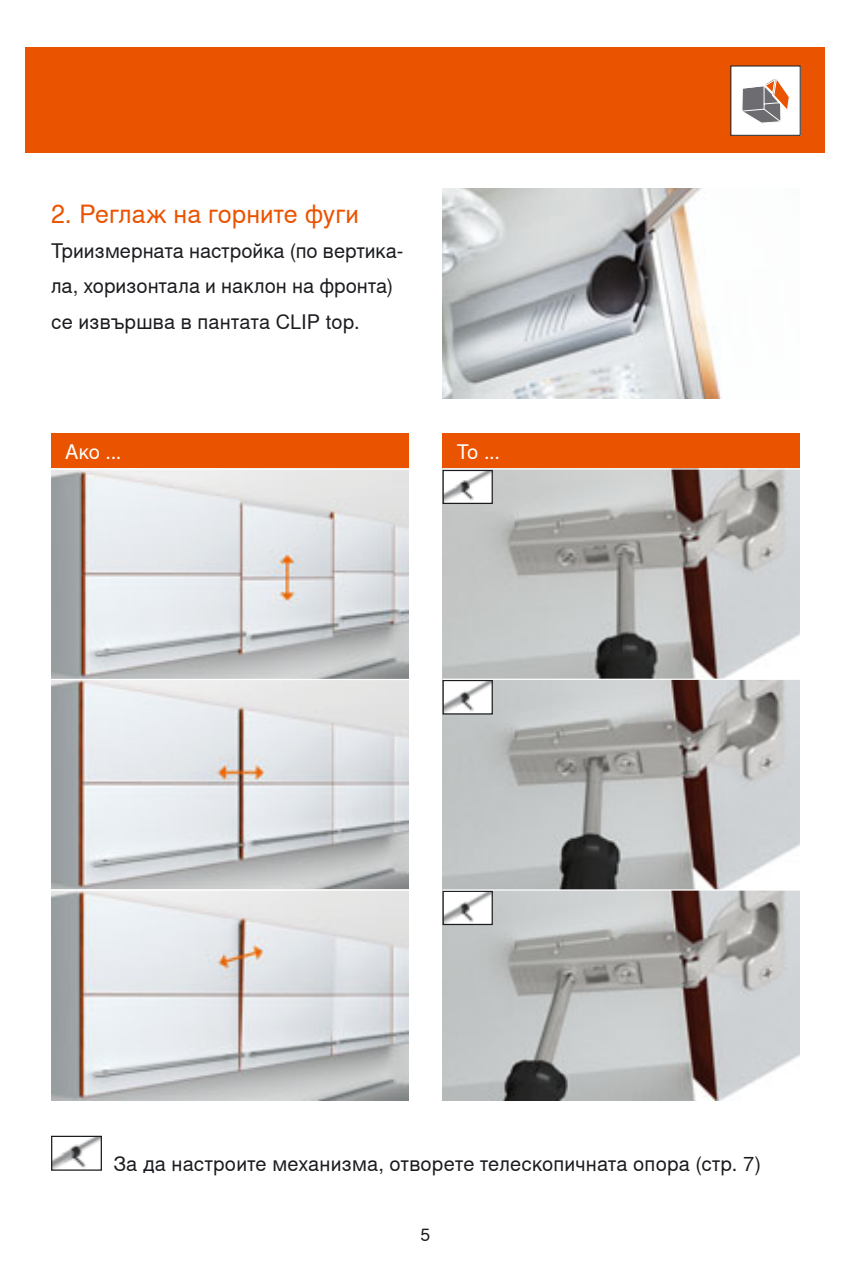
<style>
.page{position:relative;width:851px;height:1276px;background:#fff}
.page>*{position:absolute;margin:0;border:0;box-sizing:border-box;transform-origin:0 0}
.t1{font:25px "Nimbus Sans Global";color:#ea5300}
.t2{font:20px/35px "Nimbus Sans Global";letter-spacing:.005em;color:#1b1c20}
.t3{font:20px "Nimbus Sans Global";color:#fff}
.t4{font:17.5px "Nimbus Sans Global";color:#1b1c20}
</style>
<div class="page">
<div style="left:25px;top:48px;width:799px;height:105px;background:#ea5300"></div>
<div style="left:51px;top:434px;width:357px;height:35px;background:#ea5300"></div>
<div style="left:442px;top:434px;width:357px;height:35px;background:#ea5300"></div>
<img style="left:442px;top:469px;width:357px;height:631px">
<img style="left:51px;top:470px;width:357px;height:630px">
<img style="left:442px;top:188px;width:280px;height:211px">
<img style="left:444px;top:892px;width:47px;height:31px">
<div style="left:442px;top:890px;width:51px;height:35px;border:1px solid #1b1c20"></div>
<img style="left:444px;top:682px;width:47px;height:30px">
<div style="left:442px;top:680px;width:51px;height:34px;border:1px solid #1b1c20"></div>
<img style="left:444px;top:472px;width:47px;height:30px">
<div style="left:442px;top:470px;width:51px;height:34px;border:1px solid #1b1c20"></div>
<img style="left:53px;top:1137px;width:47px;height:31px">
<div style="left:51px;top:1135px;width:51px;height:35px;border:1px solid #1b1c20"></div>
<div style="left:730px;top:66px;width:70px;height:69px;background:#fff"></div>
<svg style="left:742px;top:78px;width:47px;height:45px"></svg>
<hr style="left:442px;top:468px;width:357px;height:1px;background:#fff">
<hr style="left:442px;top:678px;width:357px;height:2px;background:#fff">
<hr style="left:442px;top:889px;width:357px;height:1px;background:#fff">
<hr style="left:48px;top:468px;width:364px;height:2px;background:#fff">
<hr style="left:48px;top:679px;width:364px;height:1px;background:#fff">
<hr style="left:48px;top:889px;width:364px;height:1px;background:#fff">
<p class="t1" style="left:51px;top:199px;width:309px">2. Реглаж на горните фуги</p>
<p class="t2" style="left:51px;top:233px;width:354px">Триизмерната настройка (по вертика&shy;ла, хоризонтала и наклон на фронта) се извършва в пантата CLIP top.</p>
<p class="t3" style="left:65px;top:440px;width:58px">Ако ...</p>
<p class="t3" style="left:456px;top:440px;width:45px">То ...</p>
<p class="t2" style="left:113px;top:1145px;width:649px">За да настроите механизма, отворете телескопичната опора (стр. 7)</p>
<p class="t4" style="left:420px;top:1223px;width:11px">5</p>
</div>
